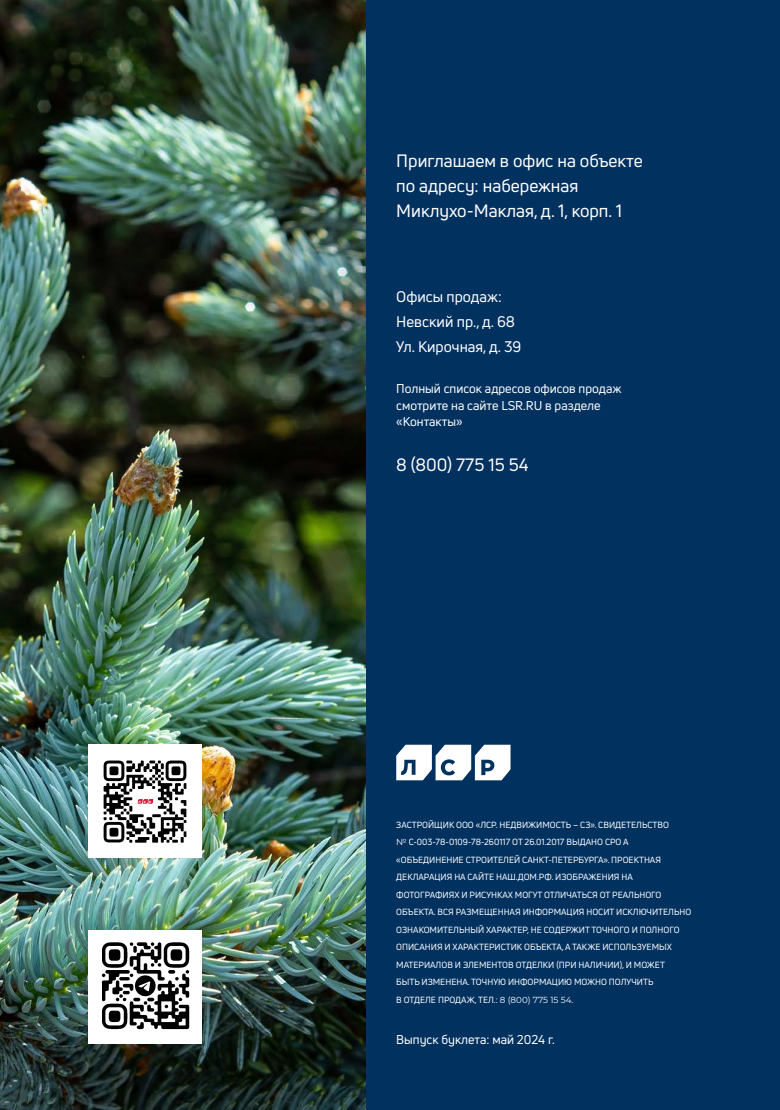
<style>
.page{position:relative;width:780px;height:1110px;background:#fff}
.page>*{position:absolute;margin:0;border:0;box-sizing:border-box;transform-origin:0 0}
.t1{font:17.5px/25px "Uni Neue";color:#fff}
.t2{font:15px/25px "Uni Neue";color:#fff}
.t3{font:12.5px/16.2px "Uni Neue";color:#fff}
.t4{font:8.75px/17.5px "Uni Neue";color:#fff}
.s1{font-family:"Montserrat"}
</style>
<div class="page">
<div style="left:25px;top:0;width:755px;height:1109px;background:#00315f"></div>
<svg style="left:396px;top:744px;width:114px;height:36px"></svg>
<img style="left:0;top:0;width:365px;height:1109px">
<div style="left:89px;top:744px;width:113px;height:113px;background:#fff"></div>
<img style="left:103px;top:760px;width:84px;height:83px">
<svg style="left:138px;top:798px;width:15px;height:5px"></svg>
<img style="left:89px;top:929px;width:113px;height:113px">
<div style="left:135px;top:975px;width:21px;height:20px;background:#000;border-radius:50%"></div>
<svg style="left:138px;top:981px;width:12px;height:9px"></svg>
<h1 class="t1" style="left:396px;top:148px;width:248px">Приглашаем в офис на объекте по адресу: набережная<br>Миклухо-Маклая, д. 1, корп. 1</h1>
<h2 class="t2" style="left:396px;top:284px;width:126px">Офисы продаж:<br>Невский пр., д. 68<br>Ул. Кирочная, д. 39</h2>
<h3 class="t3" style="left:396px;top:380px;width:227px">Полный список адресов офисов продаж смотрите на сайте LSR.RU в разделе «Контакты»</h3>
<h1 class="t1" style="left:396px;top:452px;width:134px">8 (800) 775 15 54</h1>
<p class="t4" style="left:396px;top:815px;width:296px">ЗАСТРОЙЩИК ООО «ЛСР. НЕДВИЖИМОСТЬ – СЗ». СВИДЕТЕЛЬСТВО<br><span class="s1">№</span> С-003-78-0109-78-260117 ОТ 26.01.2017 ВЫДАНО СРО А «ОБЪЕДИНЕНИЕ СТРОИТЕЛЕЙ САНКТ-ПЕТЕРБУРГА». ПРОЕКТНАЯ ДЕКЛАРАЦИЯ НА САЙТЕ НАШ.ДОМ.РФ. ИЗОБРАЖЕНИЯ НА ФОТОГРАФИЯХ И РИСУНКАХ МОГУТ ОТЛИЧАТЬСЯ ОТ РЕАЛЬНОГО ОБЪЕКТА. ВСЯ РАЗМЕЩЕННАЯ ИНФОРМАЦИЯ НОСИТ ИСКЛЮЧИТЕЛЬНО ОЗНАКОМИТЕЛЬНЫЙ ХАРАКТЕР, НЕ СОДЕРЖИТ ТОЧНОГО И ПОЛНОГО ОПИСАНИЯ И ХАРАКТЕРИСТИК ОБЪЕКТА, А ТАКЖЕ ИСПОЛЬЗУЕМЫХ МАТЕРИАЛОВ И ЭЛЕМЕНТОВ ОТДЕЛКИ (ПРИ НАЛИЧИИ), И МОЖЕТ<br>БЫТЬ ИЗМЕНЕНА. ТОЧНУЮ ИНФОРМАЦИЮ МОЖНО ПОЛУЧИТЬ<br>В ОТДЕЛЕ ПРОДАЖ, ТЕЛ.: <span class="s1">8 (800) 775 15 54</span>.</p>
<h3 class="t3" style="left:396px;top:1030px;width:160px">Выпуск буклета: май 2024 г.</h3>
</div>
